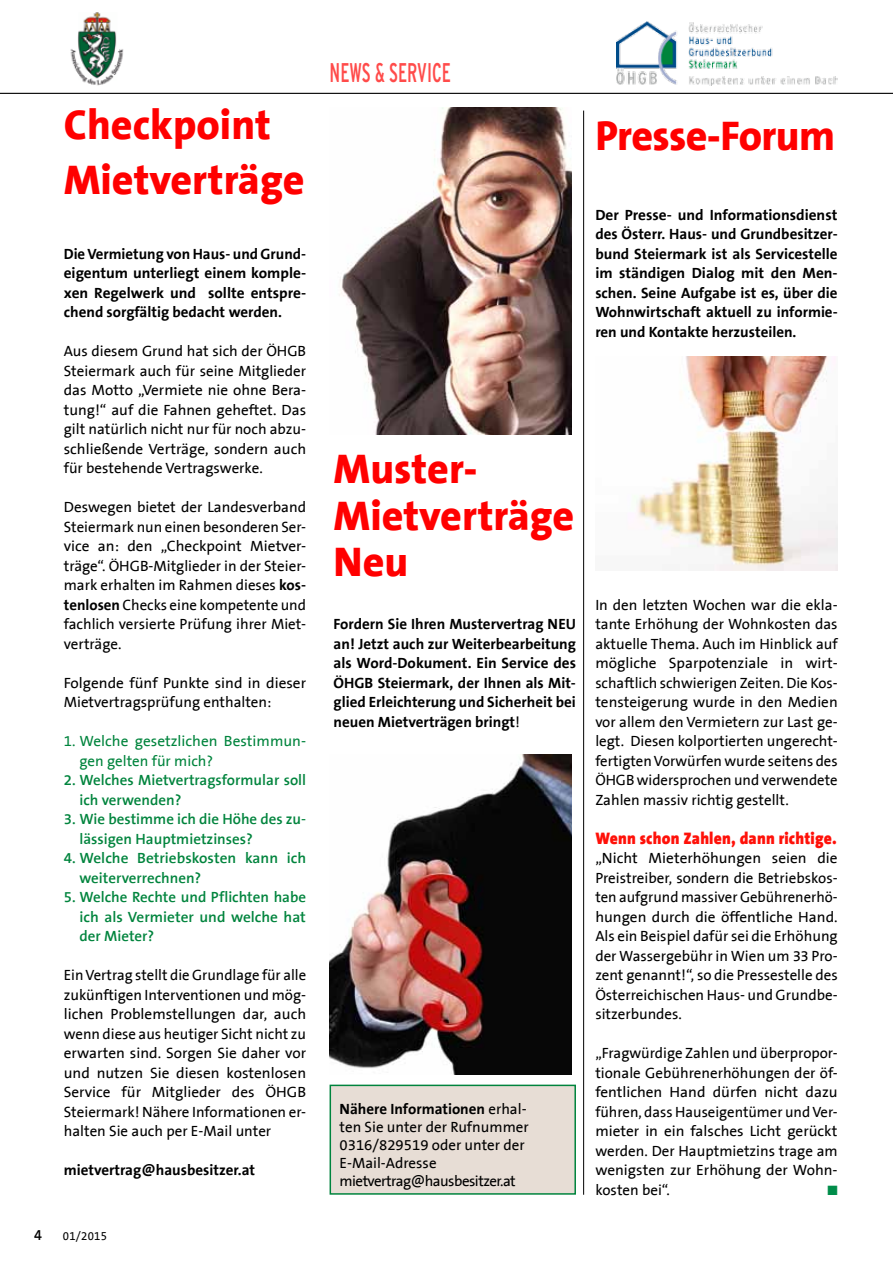
<style>
.page{position:relative;width:893px;height:1263px;background:#fff}
.page>*{position:absolute;margin:0;border:0;box-sizing:border-box;transform-origin:0 0}
.t1{font:800 42px/46.5px "The Sans";color:#f00}
.t2{font:condensed 27px "Interstate";color:#ff4b4a;scale:.75 1}
.t3{font:900 16.8px "The Sans";letter-spacing:.015em;color:#ff1109;scale:.92 1}
.t4{font:15px/19.5px "The Sans";color:#000;text-align:justify}
.t5{font:700 15px/19.5px "The Sans";color:#000;text-align:justify}
.t6{font:600 15px/19.5px "The Sans";color:#00843d}
.t7{font:15px/19.5px "The Sans";color:#00843d}
.t8{font:600 15px "The Sans";color:#000;scale:.95 1}
.t9{font:13.5px "Zapf Dingbats ITC";color:#008d4a}
.t10{font:12px "The Sans";letter-spacing:.025em;color:#000;scale:.95 1}
.s1{font-weight:700}
.s2{font-weight:400}
</style>
<div class="page">
<img style="left:70px;top:12px;width:54px;height:74px">
<img style="left:616px;top:22px;width:222px;height:64px">
<hr style="left:0;top:93px;width:893px;height:1px;background:#000">
<div style="left:330px;top:1085px;width:245px;height:109px;background:#e7ddd5"></div>
<div style="left:330px;top:1084px;width:246px;height:111px;border:2px solid #00843d"></div>
<img style="left:330px;top:754px;width:242px;height:320px">
<img style="left:634px;top:356px;width:204px;height:215px">
<img style="left:339px;top:108px;width:233px;height:326px">
<hr style="left:583px;top:111px;width:1px;height:1084px;background:#000">
<h1 class="t1" style="left:64px;top:98px;width:242px;line-height:55.5px">Checkpoint<br>Mietverträge</h1>
<p class="t5" style="left:64px;top:244px;width:244px">Die Vermietung von Haus- und Grund&shy;eigentum unterliegt einem komple&shy;xen Regelwerk und sollte entspre&shy;chend sorgfältig bedacht werden.</p>
<p class="t4" style="left:64px;top:342px;width:244px">Aus diesem Grund hat sich der ÖHGB Steiermark auch für seine Mitglieder das Motto „Vermiete nie ohne Bera&shy;tung!“ auf die Fahnen geheftet. Das gilt natürlich nicht nur für noch abzu&shy;schließende Verträge, sondern auch für bestehende Vertragswerke.</p>
<p class="t4" style="left:64px;top:498px;width:244px">Deswegen bietet der Landesverband Steiermark nun einen besonderen Ser&shy;vice an: den „Checkpoint Mietver&shy;träge“. ÖHGB-Mitglieder in der Steier&shy;mark erhalten im Rahmen dieses <span class="s1">kos&shy;tenlosen</span> Checks eine kompetente und fachlich versierte Prüfung ihrer Miet&shy;verträge.</p>
<p class="t4" style="left:64px;top:673px;width:244px">Folgende fünf Punkte sind in dieser<br>Mietvertragsprüfung enthalten:</p>
<p class="t7" style="left:80px;top:732px;width:228px;text-indent:-16px">1. Welche gesetzlichen Bestimmun&shy;gen gelten für mich?</p>
<p class="t6" style="left:80px;top:771px;width:228px;text-indent:-16px">2. Welches Mietvertragsformular soll ich verwenden?</p>
<p class="t6" style="left:80px;top:810px;width:228px;text-indent:-16px">3. Wie bestimme ich die Höhe des zu&shy;lässigen Hauptmietzinses?</p>
<p class="t6" style="left:80px;top:849px;width:228px;text-indent:-16px">4. Welche Betriebskosten kann ich weiterverrechnen?</p>
<p class="t6" style="left:80px;top:888px;width:228px;text-align:justify;text-indent:-16px">5. Welche Rechte und Pflichten habe ich als Vermieter und welche hat der Mieter?</p>
<p class="t4" style="left:64px;top:966px;width:244px">Ein Vertrag stellt die Grundlage für alle zukünftigen Interventionen und mög&shy;lichen Problemstellungen dar, auch wenn diese aus heutiger Sicht nicht zu erwarten sind. Sorgen Sie daher vor und nutzen Sie diesen kostenlosen Service für Mitglieder des ÖHGB Steiermark! Nähere Informationen er&shy;halten Sie auch per E-Mail unter</p>
<p class="t5" style="left:64px;top:1161px;width:193px">mietvertrag@hausbesitzer.at</p>
<p class="t8" style="left:34px;top:1227px;width:10px">4</p>
<p class="t10" style="left:63px;top:1229px;width:48px">01/2015</p>
<h2 class="t2" style="left:330px;top:58px;width:163px">NEWS &amp; SERVICE</h2>
<h1 class="t1" style="left:595px;top:114px;width:241px">Presse-Forum</h1>
<p class="t5" style="left:595px;top:205px;width:244px">Der Presse- und Informationsdienst des Österr. Haus- und Grundbesitzer&shy;bund Steiermark ist als Servicestelle im ständigen Dialog mit den Men&shy;schen. Seine Aufgabe ist es, über die Wohnwirtschaft aktuell zu informie&shy;ren und Kontakte herzusteilen.</p>
<h1 class="t1" style="left:334px;top:447px;width:242px">Muster-<br>Mietverträge<br>Neu</h1>
<p class="t5" style="left:334px;top:615px;width:244px">Fordern Sie Ihren Mustervertrag NEU an! Jetzt auch zur Weiterbearbeitung als Word-Dokument. Ein Service des ÖHGB Steiermark, der Ihnen als Mit&shy;glied Erleichterung und Sicherheit bei neuen Mietverträgen bringt<span class="s2">!</span></p>
<p class="t4" style="left:340px;top:1101px;width:191px;line-height:18px;text-align:left"><span class="s1">Nähere Informationen</span> erhal&shy;ten Sie unter der Rufnummer<br>0316/829519 oder unter der<br>E-Mail-Adresse mietvertrag@hausbesitzer.at</p>
<p class="t4" style="left:595px;top:595px;width:244px">In den letzten Wochen war die ekla&shy;tante Erhöhung der Wohnkosten das aktuelle Thema. Auch im Hinblick auf mögliche Sparpotenziale in wirt&shy;schaftlich schwierigen Zeiten. Die Kos&shy;tensteigerung wurde in den Medien vor allem den Vermietern zur Last ge&shy;legt. Diesen kolportierten ungerecht&shy;fertigten Vorwürfen wurde seitens des ÖHGB widersprochen und verwendete Zahlen massiv richtig gestellt.</p>
<p class="t3" style="left:595px;top:829px;width:264px">Wenn schon Zahlen, dann richtige.</p>
<p class="t4" style="left:595px;top:849px;width:244px">„Nicht Mieterhöhungen seien die Preistreiber, sondern die Betriebskos&shy;ten aufgrund massiver Gebührenerhö&shy;hungen durch die öffentliche Hand.<br>Als ein Beispiel dafür sei die Erhöhung der Wassergebühr in Wien um 33 Pro&shy;zent genannt!“, so die Pressestelle des Österreichischen Haus- und Grundbe&shy;sitzerbundes.</p>
<p class="t4" style="left:595px;top:1044px;width:244px">„Fragwürdige Zahlen und überpropor&shy;tionale Gebührenerhöhungen der öf&shy;fentlichen Hand dürfen nicht dazu führen, dass Hauseigentümer und Ver&shy;mieter in ein falsches Licht gerückt werden. Der Hauptmietzins trage am wenigsten zur Erhöhung der Wohn&shy;kosten bei“.</p>
<p class="t9" style="left:827px;top:1184px;width:12px">■</p>
</div>
